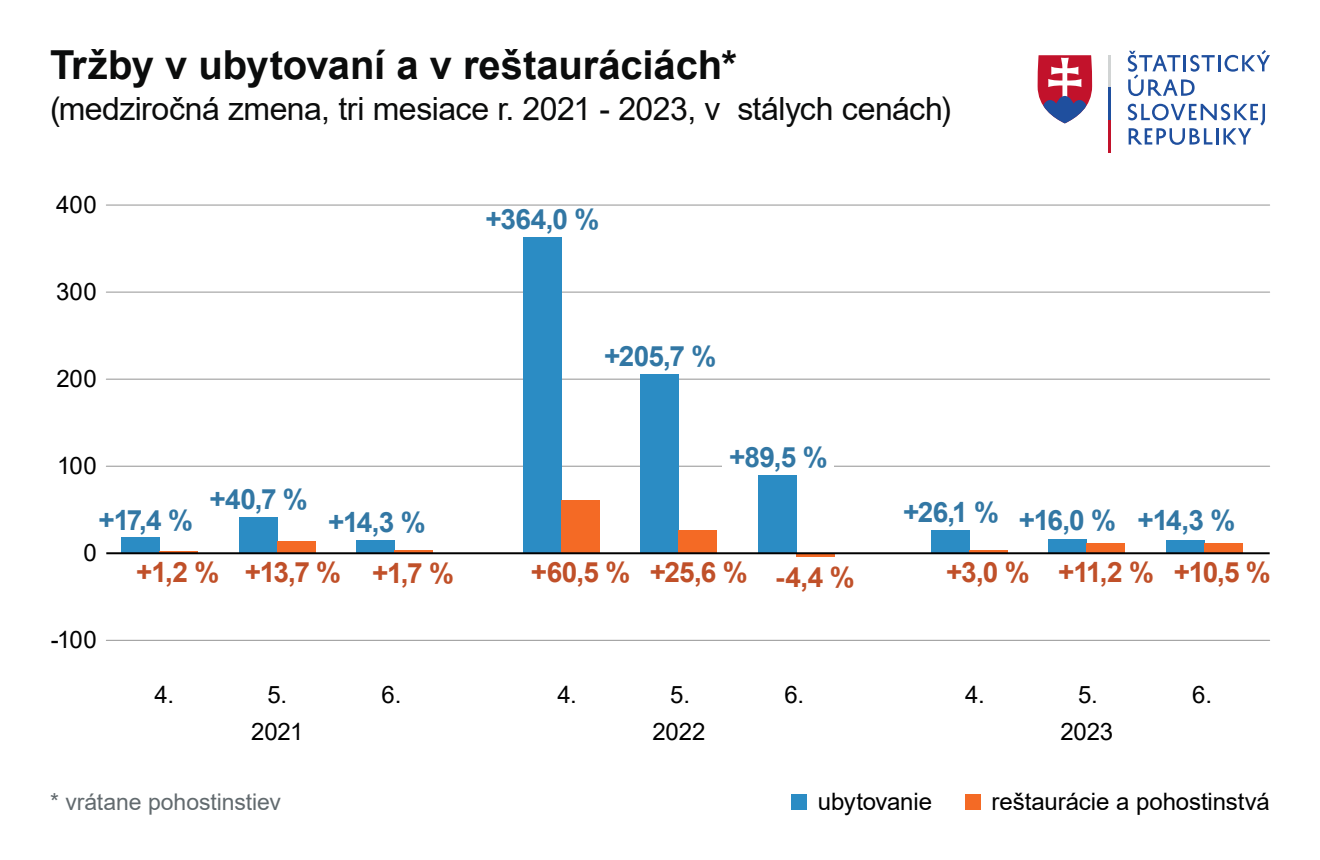
<style>
.page{position:relative;width:1320px;height:860px;background:#fff}
.page>*{position:absolute;margin:0;border:0;box-sizing:border-box;transform-origin:0 0}
.t1{font:700 40px "Arial";letter-spacing:-.005em;color:#0b0c0c}
.t2{font:32px "Arial";letter-spacing:-.015em;color:#0b0c0c}
.t3{font:700 28px "Arial";letter-spacing:-.03em;color:#3277a4}
.t4{font:700 28px "Arial";letter-spacing:-.065em;color:#c05029}
.t5{font:24px "Arial";letter-spacing:-.005em;color:#000}
.t6{font:23px "Arial";color:#626a6e}
</style>
<div class="page">
<svg style="left:1128px;top:50px;width:142px;height:46px"></svg>
<svg style="left:1128px;top:104px;width:137px;height:41px"></svg>
<svg style="left:1038px;top:55px;width:54px;height:68px"></svg>
<hr style="left:1109px;top:55px;width:2px;height:33px;background:#d1d4d4">
<hr style="left:1109px;top:88px;width:2px;height:32px;background:#1f4f9e">
<hr style="left:1109px;top:120px;width:2px;height:33px;background:#c2122b">
<div style="left:792px;top:795px;width:15px;height:15px;background:#2b8cc4"></div>
<div style="left:965px;top:795px;width:16px;height:15px;background:#f46a25"></div>
<hr style="left:106px;top:466px;width:1164px;height:1px;background:#949494">
<hr style="left:106px;top:205px;width:1164px;height:1px;background:#949494">
<hr style="left:106px;top:379px;width:1164px;height:1px;background:#949494">
<hr style="left:106px;top:640px;width:1164px;height:1px;background:#949494">
<hr style="left:106px;top:292px;width:1164px;height:1px;background:#949494">
<div style="left:122px;top:538px;width:38px;height:15px;background:#2b8cc4"></div>
<hr style="left:160px;top:551px;width:38px;height:3px;background:#f46a25">
<div style="left:239px;top:518px;width:38px;height:35px;background:#2b8cc4"></div>
<div style="left:277px;top:541px;width:38px;height:12px;background:#f46a25"></div>
<div style="left:357px;top:541px;width:38px;height:13px;background:#2b8cc4"></div>
<hr style="left:395px;top:551px;width:38px;height:3px;background:#f46a25">
<div style="left:523px;top:237px;width:38px;height:316px;background:#2b8cc4"></div>
<div style="left:561px;top:500px;width:38px;height:54px;background:#f46a25"></div>
<div style="left:641px;top:375px;width:38px;height:178px;background:#2b8cc4"></div>
<div style="left:679px;top:531px;width:38px;height:22px;background:#f46a25"></div>
<div style="left:759px;top:475px;width:38px;height:78px;background:#2b8cc4"></div>
<svg style="left:797px;top:554px;width:38px;height:3px"></svg>
<div style="left:931px;top:530px;width:38px;height:23px;background:#2b8cc4"></div>
<hr style="left:969px;top:550px;width:38px;height:4px;background:#f46a25">
<div style="left:1049px;top:539px;width:38px;height:14px;background:#2b8cc4"></div>
<div style="left:1087px;top:543px;width:38px;height:10px;background:#f46a25"></div>
<div style="left:1166px;top:540px;width:38px;height:14px;background:#2b8cc4"></div>
<div style="left:1204px;top:544px;width:38px;height:9px;background:#f46a25"></div>
<hr style="left:106px;top:552px;width:1164px;height:2px;background:#000">
<div style="left:723px;top:447px;width:111px;height:20px;background:#fff"></div>
<h1 class="t1" style="left:50px;top:37px;width:689px">Tržby v ubytovaní a v reštauráciách*</h1>
<h2 class="t2" style="left:50px;top:86px;width:903px">(medziročná zmena, tri mesiace r. 2021 - 2023, v stálych cenách)</h2>
<p class="t5" style="left:56px;top:188px;width:42px">400</p>
<p class="t5" style="left:56px;top:275px;width:42px">300</p>
<p class="t5" style="left:56px;top:362px;width:42px">200</p>
<p class="t5" style="left:57px;top:449px;width:41px">100</p>
<p class="t3" style="left:486px;top:199px;width:115px">+364,0 %</p>
<p class="t3" style="left:604px;top:336px;width:114px">+205,7 %</p>
<p class="t3" style="left:729px;top:438px;width:100px">+89,5 %</p>
<p class="t3" style="left:209px;top:480px;width:100px">+40,7 %</p>
<p class="t3" style="left:903px;top:500px;width:334px">+26,1 % +16,0 % +14,3 %</p>
<p class="t3" style="left:99px;top:500px;width:96px">+17,4 %</p>
<p class="t3" style="left:328px;top:503px;width:99px">+14,3 %</p>
<p class="t4" style="left:245px;top:552px;width:211px">+13,7 % +1,7 %</p>
<p class="t4" style="left:531px;top:552px;width:325px">+60,5 % +25,6 % -4,4 %</p>
<p class="t4" style="left:946px;top:552px;width:326px">+3,0 % +11,2 % +10,5 %</p>
<p class="t5" style="left:83px;top:536px;width:15px">0</p>
<p class="t4" style="left:136px;top:552px;width:85px">+1,2 %</p>
<p class="t5" style="left:51px;top:623px;width:47px">-100</p>
<p class="t5" style="left:155px;top:678px;width:21px">4.</p>
<p class="t5" style="left:267px;top:678px;width:21px">5.</p>
<p class="t5" style="left:382px;top:678px;width:21px">6.</p>
<p class="t5" style="left:557px;top:678px;width:21px">4.</p>
<p class="t5" style="left:670px;top:678px;width:21px">5.</p>
<p class="t5" style="left:784px;top:678px;width:21px">6.</p>
<p class="t5" style="left:965px;top:678px;width:21px">4.</p>
<p class="t5" style="left:1078px;top:678px;width:21px">5.</p>
<p class="t5" style="left:1192px;top:678px;width:21px">6.</p>
<p class="t5" style="left:251px;top:715px;width:54px">2021</p>
<p class="t5" style="left:652px;top:715px;width:55px">2022</p>
<p class="t5" style="left:1060px;top:715px;width:55px">2023</p>
<p class="t6" style="left:50px;top:786px;width:233px">* vrátane pohostinstiev</p>
<p class="t5" style="left:818px;top:785px;width:116px">ubytovanie</p>
<p class="t5" style="left:992px;top:785px;width:280px">reštaurácie a pohostinstvá</p>
</div>
